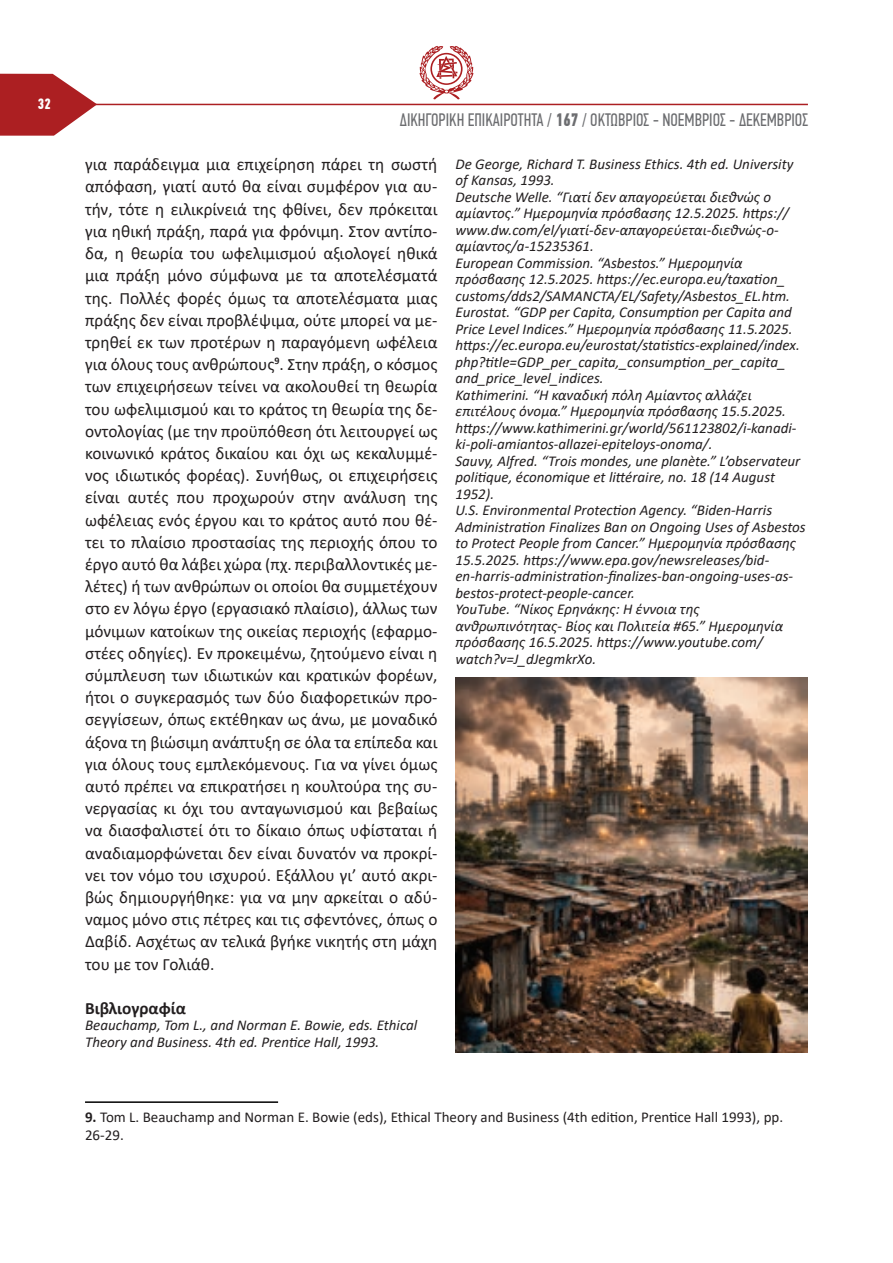
<style>
.page{position:relative;width:893px;height:1263px;background:#fff}
.page>*{position:absolute;margin:0;border:0;box-sizing:border-box;transform-origin:0 0}
.t1{font:18px "PF Din Text Comp Pro";color:#6c6d70}
.t2{font:17.25px/22.2px "Calibri";color:#231f20;text-align:justify}
.t3{font:700 17.25px "Calibri";color:#231f20}
.t4{font:italic 15px/16.5px "Calibri";color:#231f20}
.t5{font:15px/18px "Calibri";color:#231f20}
.t6{font:700 15px "PF Din Text Comp Pro";color:#fff}
.s1{font-weight:700}
</style>
<div class="page">
<hr style="left:892px;top:157px;width:1px;height:1106px;background:#ac1e23">
<hr style="left:85px;top:1101px;width:193px;height:2px;background:#000">
<img style="left:455px;top:677px;width:353px;height:375px">
<svg style="left:0;top:74px;width:97px;height:62px"></svg>
<hr style="left:95px;top:104px;width:713px;height:1px;background:#ac1f22">
<svg style="left:419px;top:46px;width:54px;height:53px"></svg>
<p class="t6" style="left:38px;top:95px;width:14px">32</p>
<p class="t1" style="left:400px;top:110px;width:409px">ΔΙΚΗΓΟΡΙΚΗ ΕΠΙΚΑΙΡΟΤΗΤΑ / <span class="s1">167</span> / ΟΚΤΩΒΡΙΟΣ - ΝΟΕΜΒΡΙΟΣ - ΔΕΚΕΜΒΡΙΟΣ</p>
<p class="t2" style="left:85px;top:153px;width:354px">για παράδειγμα μια επιχείρηση πάρει τη σωστή απόφαση, γιατί αυτό θα είναι συμφέρον για αυ&shy;τήν, τότε η ειλικρίνειά της φθίνει, δεν πρόκειται για ηθική πράξη, παρά για φρόνιμη. Στον αντίπο&shy;δα, η θεωρία του ωφελιμισμού αξιολογεί ηθικά μια πράξη μόνο σύμφωνα με τα αποτελέσματά της. Πολλές φορές όμως τα αποτελέσματα μιας πράξης δεν είναι προβλέψιμα, ούτε μπορεί να με&shy;τρηθεί εκ των προτέρων η παραγόμενη ωφέλεια για όλους τους ανθρώπους<sup>9</sup>. Στην πράξη, o κόσμος των επιχειρήσεων τείνει να ακολουθεί τη θεωρία του ωφελιμισμού και το κράτος τη θεωρία της δε&shy;οντολογίας (με την προϋπόθεση ότι λειτουργεί ως κοινωνικό κράτος δικαίου και όχι ως κεκαλυμμέ&shy;νος ιδιωτικός φορέας). Συνήθως, οι επιχειρήσεις είναι αυτές που προχωρούν στην ανάλυση της ωφέλειας ενός έργου και το κράτος αυτό που θέ&shy;τει το πλαίσιο προστασίας της περιοχής όπου το έργο αυτό θα λάβει χώρα (πχ. περιβαλλοντικές με&shy;λέτες) ή των ανθρώπων οι οποίοι θα συμμετέχουν στο εν λόγω έργο (εργασιακό πλαίσιο), άλλως των μόνιμων κατοίκων της οικείας περιοχής (εφαρμο&shy;στέες οδηγίες). Εν προκειμένω, ζητούμενο είναι η σύμπλευση των ιδιωτικών και κρατικών φορέων, ήτοι ο συγκερασμός των δύο διαφορετικών προ&shy;σεγγίσεων, όπως εκτέθηκαν ως άνω, με μοναδικό άξονα τη βιώσιμη ανάπτυξη σε όλα τα επίπεδα και για όλους τους εμπλεκόμενους. Για να γίνει όμως αυτό πρέπει να επικρατήσει η κουλτούρα της συ&shy;νεργασίας κι όχι του ανταγωνισμού και βεβαίως να διασφαλιστεί ότι το δίκαιο όπως υφίσταται ή αναδιαμορφώνεται δεν είναι δυνατόν να προκρί&shy;νει τον νόμο του ισχυρού. Εξάλλου γι’ αυτό ακρι&shy;βώς δημιουργήθηκε: για να μην αρκείται ο αδύ&shy;ναμος μόνο στις πέτρες και τις σφεντόνες, όπως ο Δαβίδ. Ασχέτως αν τελικά βγήκε νικητής στη μάχη του με τον Γολιάθ.</p>
<p class="t3" style="left:85px;top:996px;width:102px">Βιβλιογραφία</p>
<p class="t4" style="left:85px;top:1016px;width:334px">Beauchamp, Tom L., and Norman E. Bowie, eds. Ethical<br>Theory and Business. 4th ed. Prentice Hall, 1993.</p>
<p class="t4" style="left:455px;top:155px;width:352px">De George, Richard T. Business Ethics. 4th ed. University of Kansas, 1993.<br>Deutsche Welle. “Γιατί δεν απαγορεύεται διεθνώς ο αμίαντος.” Ημερομηνία πρόσβασης 12.5.2025. https:// www.dw.com/el/γιατί-δεν-απαγορεύεται-διεθνώς-ο&shy;αμίαντος/a-15235361.<br>European Commission. “Asbestos.” Ημερομηνία πρόσβασης 12.5.2025. https://ec.europa.eu/taxation_ customs/dds2/SAMANCTA/EL/Safety/Asbestos_EL.htm.<br>Eurostat. “GDP per Capita, Consumption per Capita and Price Level Indices.” Ημερομηνία πρόσβασης 11.5.2025. https://ec.europa.eu/eurostat/statistics-explained/index. php?title=GDP_per_capita,_consumption_per_capita_ and_price_level_indices.<br>Kathimerini. “Η καναδική πόλη Αμίαντος αλλάζει επιτέλους όνομα.” Ημερομηνία πρόσβασης 15.5.2025. https://www.kathimerini.gr/world/561123802/i-kanadi&shy;ki-poli-amiantos-allazei-epiteloys-onoma/.<br>Sauvy, Alfred. “Trois mondes, une planète.” L’observateur politique, économique et littéraire, no. 18 (14 August 1952).<br>U.S. Environmental Protection Agency. “Biden-Harris Administration Finalizes Ban on Ongoing Uses of Asbestos to Protect People from Cancer.” Ημερομηνία πρόσβασης 15.5.2025. https://www.epa.gov/newsreleases/bid&shy;en-harris-administration-finalizes-ban-ongoing-uses-as&shy;bestos-protect-people-cancer.<br>YouTube. “Νίκος Ερηνάκης: Η έννοια της ανθρωπινότητας- Βίος και Πολιτεία #65.” Ημερομηνία πρόσβασης 16.5.2025. https://www.youtube.com/ watch?v=J_dJegmkrXo.</p>
<p class="t5" style="left:85px;top:1108px;width:700px"><span class="s1">9.</span> Tom L. Beauchamp and Norman E. Bowie (eds), Ethical Theory and Business (4th edition, Prentice Hall 1993), pp.<br>26-29.</p>
</div>
